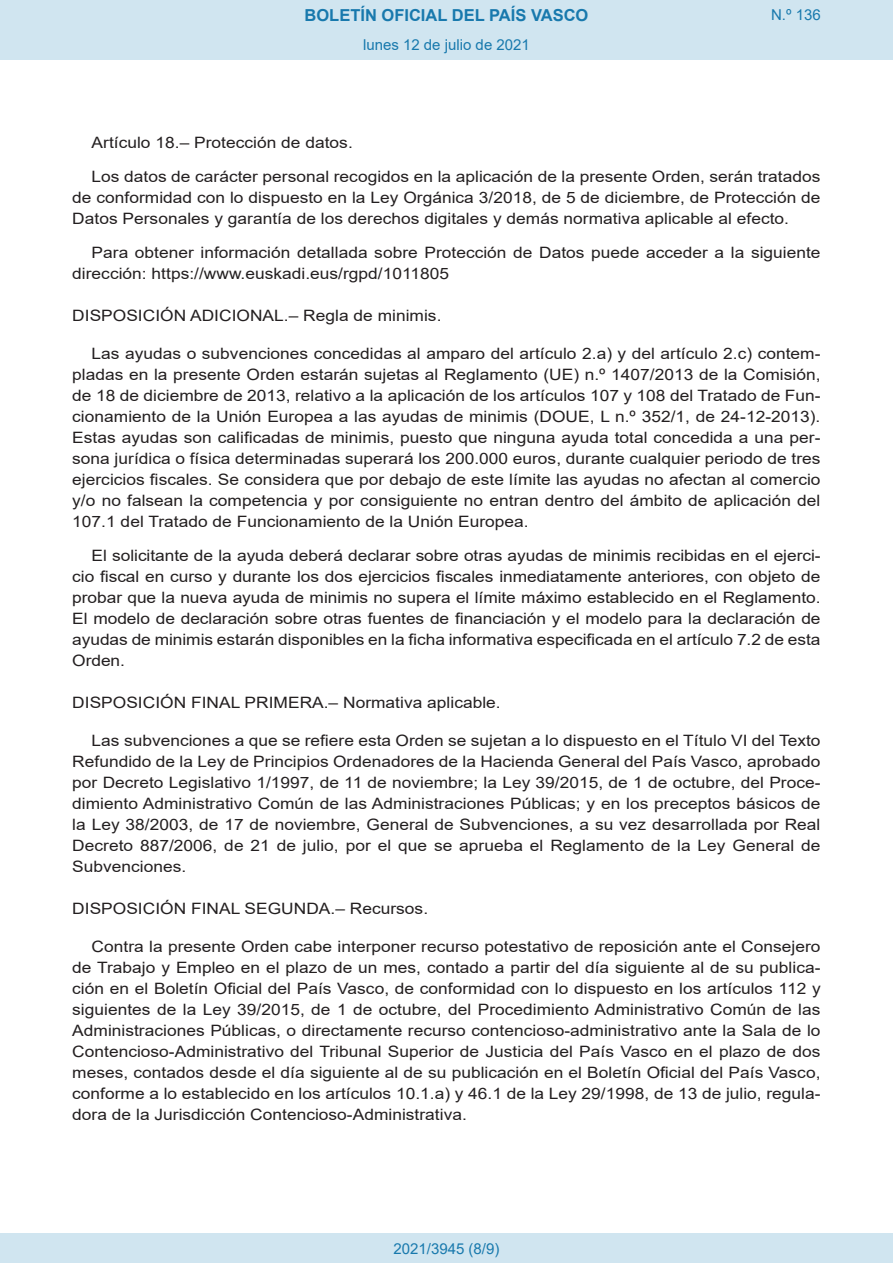
<style>
.page{position:relative;width:893px;height:1263px;background:#fff}
.page>*{position:absolute;margin:0;border:0;box-sizing:border-box;transform-origin:0 0}
.t1{font:700 16.5px "Arial";color:#1879ad}
.BOPVDetalle{font:15.6px/21px "Arial";color:#231f20;text-align:justify;scale:1.11 1}
.BOPVDisposicionTitul{font:15.6px "Arial";color:#231f20;scale:1.11 1}
.Paginacion_Centro{font:15px "Arial";color:#1879ad}
</style>
<div class="page">
<div style="left:0;top:0;width:893px;height:60px;background:#d0e5f0"></div>
<div style="left:0;top:1233px;width:893px;height:30px;background:#d0e5f0"></div>
<p class="t1" style="left:305px;top:3px;width:285px">BOLETÍN OFICIAL DEL PAÍS VASCO</p>
<p class="Paginacion_Centro" style="left:363px;top:35px;width:168px">lunes 12 de julio de 2021</p>
<p class="Paginacion_Centro" style="left:771px;top:5px;width:51px">N.º 136</p>
<p class="BOPVDetalle" style="left:92px;top:132px;width:237px">Artículo 18.– Protección de datos.</p>
<p class="BOPVDetalle" style="left:72px;top:166px;width:676px;text-indent:19px">Los datos de carácter personal recogidos en la aplicación de la presente Orden, serán tratados de conformidad con lo dispuesto en la Ley Orgánica 3/2018, de 5 de diciembre, de Protección de Datos Personales y garantía de los derechos digitales y demás normativa aplicable al efecto.</p>
<p class="BOPVDetalle" style="left:72px;top:242px;width:676px;text-indent:19px">Para obtener información detallada sobre Protección de Datos puede acceder a la siguiente dirección: https://www.euskadi.eus/rgpd/1011805</p>
<p class="BOPVDisposicionTitul" style="left:72px;top:305px;width:334px">DISPOSICIÓN ADICIONAL.– Regla de minimis.</p>
<p class="BOPVDetalle" style="left:72px;top:343px;width:676px;text-indent:19px">Las ayudas o subvenciones concedidas al amparo del artículo 2.a) y del artículo 2.c) contem&shy;pladas en la presente Orden estarán sujetas al Reglamento (UE) n.º 1407/2013 de la Comisión, de 18 de diciembre de 2013, relativo a la aplicación de los artículos 107 y 108 del Tratado de Fun&shy;cionamiento de la Unión Europea a las ayudas de minimis (DOUE, L n.º 352/1, de 24-12-2013).<br>Estas ayudas son calificadas de minimis, puesto que ninguna ayuda total concedida a una per&shy;sona jurídica o física determinadas superará los 200.000 euros, durante cualquier periodo de tres ejercicios fiscales. Se considera que por debajo de este límite las ayudas no afectan al comercio y/o no falsean la competencia y por consiguiente no entran dentro del ámbito de aplicación del 107.1 del Tratado de Funcionamiento de la Unión Europea.</p>
<p class="BOPVDetalle" style="left:72px;top:545px;width:676px;text-indent:19px">El solicitante de la ayuda deberá declarar sobre otras ayudas de minimis recibidas en el ejerci&shy;cio fiscal en curso y durante los dos ejercicios fiscales inmediatamente anteriores, con objeto de probar que la nueva ayuda de minimis no supera el límite máximo establecido en el Reglamento.<br>El modelo de declaración sobre otras fuentes de financiación y el modelo para la declaración de ayudas de minimis estarán disponibles en la ficha informativa especificada en el artículo 7.2 de esta Orden.</p>
<p class="BOPVDisposicionTitul" style="left:72px;top:692px;width:387px">DISPOSICIÓN FINAL PRIMERA.– Normativa aplicable.</p>
<p class="BOPVDetalle" style="left:72px;top:730px;width:676px;text-indent:19px">Las subvenciones a que se refiere esta Orden se sujetan a lo dispuesto en el Título VI del Texto Refundido de la Ley de Principios Ordenadores de la Hacienda General del País Vasco, aprobado por Decreto Legislativo 1/1997, de 11 de noviembre; la Ley 39/2015, de 1 de octubre, del Proce&shy;dimiento Administrativo Común de las Administraciones Públicas; y en los preceptos básicos de la Ley 38/2003, de 17 de noviembre, General de Subvenciones, a su vez desarrollada por Real Decreto 887/2006, de 21 de julio, por el que se aprueba el Reglamento de la Ley General de Subvenciones.</p>
<p class="BOPVDisposicionTitul" style="left:72px;top:898px;width:322px">DISPOSICIÓN FINAL SEGUNDA.– Recursos.</p>
<p class="BOPVDetalle" style="left:72px;top:936px;width:676px;text-indent:19px">Contra la presente Orden cabe interponer recurso potestativo de reposición ante el Consejero de Trabajo y Empleo en el plazo de un mes, contado a partir del día siguiente al de su publica&shy;ción en el Boletín Oficial del País Vasco, de conformidad con lo dispuesto en los artículos 112 y siguientes de la Ley 39/2015, de 1 de octubre, del Procedimiento Administrativo Común de las Administraciones Públicas, o directamente recurso contencioso-administrativo ante la Sala de lo Contencioso-Administrativo del Tribunal Superior de Justicia del País Vasco en el plazo de dos meses, contados desde el día siguiente al de su publicación en el Boletín Oficial del País Vasco, conforme a lo establecido en los artículos 10.1.a) y 46.1 de la Ley 29/1998, de 13 de julio, regula&shy;dora de la Jurisdicción Contencioso-Administrativa.</p>
<p class="Paginacion_Centro" style="left:393px;top:1238px;width:107px">2021/3945 (8/9)</p>
</div>
